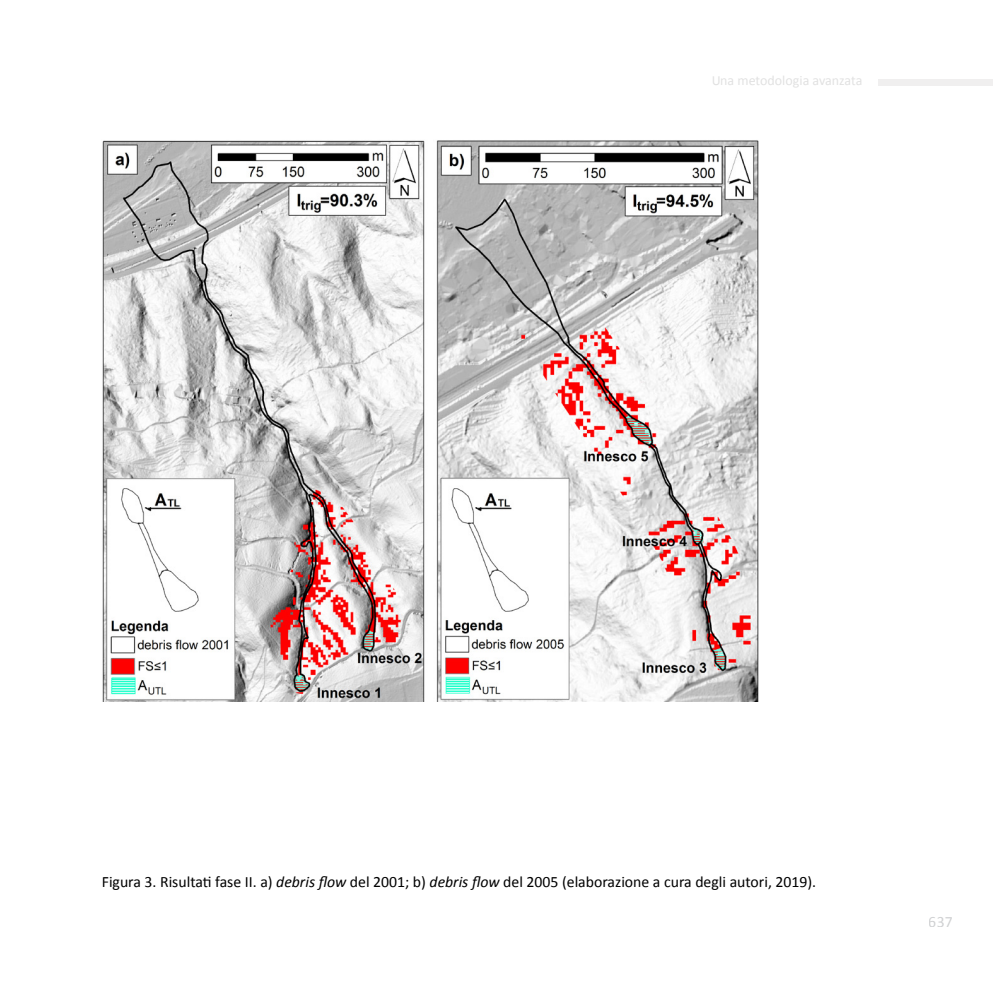
<style>
.page{position:relative;width:993px;height:993px;background:#fff}
.page>*{position:absolute;margin:0;border:0;box-sizing:border-box;transform-origin:0 0}
.t1{font:15.75px "Calibri";color:#000}
.t2{font:15.75px "Calibri";color:#a9abae}
.t3{font:14px "Calibri";color:#c9c9c9}
.s1{font-style:italic}
</style>
<div class="page">
<div style="left:878px;top:79px;width:114px;height:6px;background:#f0efef"></div>
<img style="left:102px;top:140px;width:656px;height:561px">
<p class="t3" style="left:711px;top:71px;width:152px">Una metodologia avanzata</p>
<p class="t1" style="left:102px;top:871px;width:715px">Figura 3. Risultati fase II. a) <span class="s1">debris flow</span> del 2001; b) <span class="s1">debris flow</span> del 2005 (elaborazione a cura degli autori, 2019).</p>
<p class="t2" style="left:928px;top:910px;width:25px">637</p>
</div>
